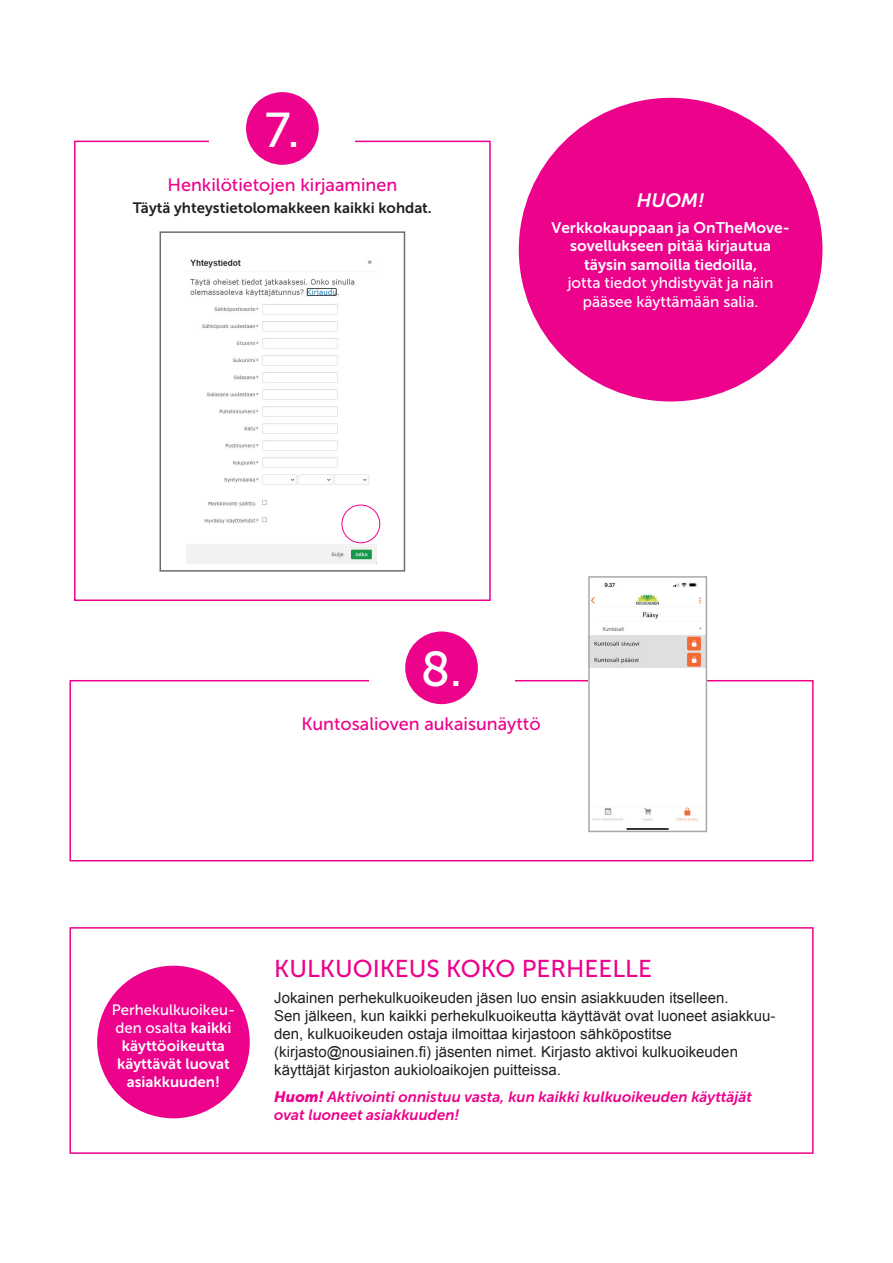
<style>
.page{position:relative;width:893px;height:1263px;background:#fff}
.page>*{position:absolute;margin:0;border:0;box-sizing:border-box;transform-origin:0 0}
.t1{font:48.75px "Museo Sans 500";color:#fff}
.t2{font:24.3px "Museo Sans 500";color:#ed028c}
.t3{font:italic 19.35px "Museo Sans 700";color:#fff}
.t4{font:18px "Museo Sans 500";color:#ed028c}
.t5{font:15.45px/18.6px "Museo Sans 700";color:#fff;text-align:center}
.t6{font:15.45px/18.6px "Museo Sans 500";color:#fff;text-align:center}
.t7{font:15px/18px "Arial";color:#231f20}
.t8{font:italic 15px/18px "Museo Sans 700";color:#ed028c}
.t9{font:15px/18px "Museo Sans 700";color:#fff;text-align:center}
.t10{font:15px "Museo Sans 700";color:#231f20}
.t11{font:15px/18px "Museo Sans 500";color:#fff}
.s1{font-family:"Museo Sans 700"}
.s2{font-family:"Museo Sans 900"}
</style>
<div class="page">
<div style="left:74px;top:141px;width:417px;height:460px;border:2px solid #ed028c"></div>
<div style="left:209px;top:118px;width:146px;height:40px;background:#fff"></div>
<div style="left:246px;top:92px;width:73px;height:73px;background:#ed028c;border-radius:50%"></div>
<div style="left:69px;top:680px;width:745px;height:181px;border:2px solid #ed028c"></div>
<div style="left:369px;top:657px;width:146px;height:41px;background:#fff"></div>
<div style="left:405px;top:631px;width:73px;height:73px;background:#ed028c;border-radius:50%"></div>
<img style="left:591px;top:582px;width:113px;height:247px">
<div style="left:588px;top:576px;width:119px;height:256px;border:2px solid #a8a9ad"></div>
<div style="left:519px;top:98px;width:303px;height:303px;background:#ed028c;border-radius:50%"></div>
<img style="left:186px;top:259px;width:190px;height:305px">
<div style="left:160px;top:231px;width:245px;height:341px;border:2px solid #6c6d70"></div>
<div style="left:342px;top:505px;width:38px;height:38px;border:1px solid #ed028c;border-radius:50%"></div>
<div style="left:69px;top:927px;width:745px;height:227px;border:2px solid #ed028c"></div>
<div style="left:97px;top:966px;width:153px;height:152px;background:#ed028c;border-radius:50%"></div>
<h1 class="t1" style="left:265px;top:103px;width:36px">7.</h1>
<p class="t4" style="left:167px;top:175px;width:231px">Henkilötietojen kirjaaminen</p>
<p class="t10" style="left:133px;top:199px;width:300px">Täytä yhteystietolomakkeen kaikki kohdat.</p>
<p class="t3" style="left:637px;top:189px;width:69px">HUOM!</p>
<p class="t5" style="left:551px;top:218px;width:240px">Verkkokauppaan ja OnTheMove&shy;sovellukseen pitää kirjautua täysin samoilla tiedoilla,</p>
<p class="t6" style="left:568px;top:274px;width:207px">jotta tiedot yhdistyvät ja näin pääsee käyttämään salia.</p>
<h1 class="t1" style="left:421px;top:643px;width:43px">8.</h1>
<p class="t4" style="left:301px;top:714px;width:241px">Kuntosalioven aukaisunäyttö</p>
<p class="t11" style="left:112px;top:1001px;width:125px">Perhekulkuoikeu&shy;den osalta <span class="s1">kaikki</span></p>
<p class="t9" style="left:117px;top:1037px;width:114px">käyttöoikeutta käyttävät luovat asiakkuuden!</p>
<h2 class="t2" style="left:274px;top:955px;width:379px">KULKUOIKEUS KOKO PERHEELLE</h2>
<p class="t7" style="left:274px;top:989px;width:503px">Jokainen perhekulkuoikeuden jäsen luo ensin asiakkuuden itselleen.<br>Sen jälkeen, kun kaikki perhekulkuoikeutta käyttävät ovat luoneet asiakkuu&shy;den, kulkuoikeuden ostaja ilmoittaa kirjastoon sähköpostitse (kirjasto@nousiainen.fi) jäsenten nimet. Kirjasto aktivoi kulkuoikeuden käyttäjät kirjaston aukioloaikojen puitteissa.</p>
<p class="t8" style="left:274px;top:1088px;width:479px"><span class="s2">Huom!</span> Aktivointi onnistuu vasta, kun kaikki kulkuoikeuden käyttäjät ovat luoneet asiakkuuden!</p>
</div>
